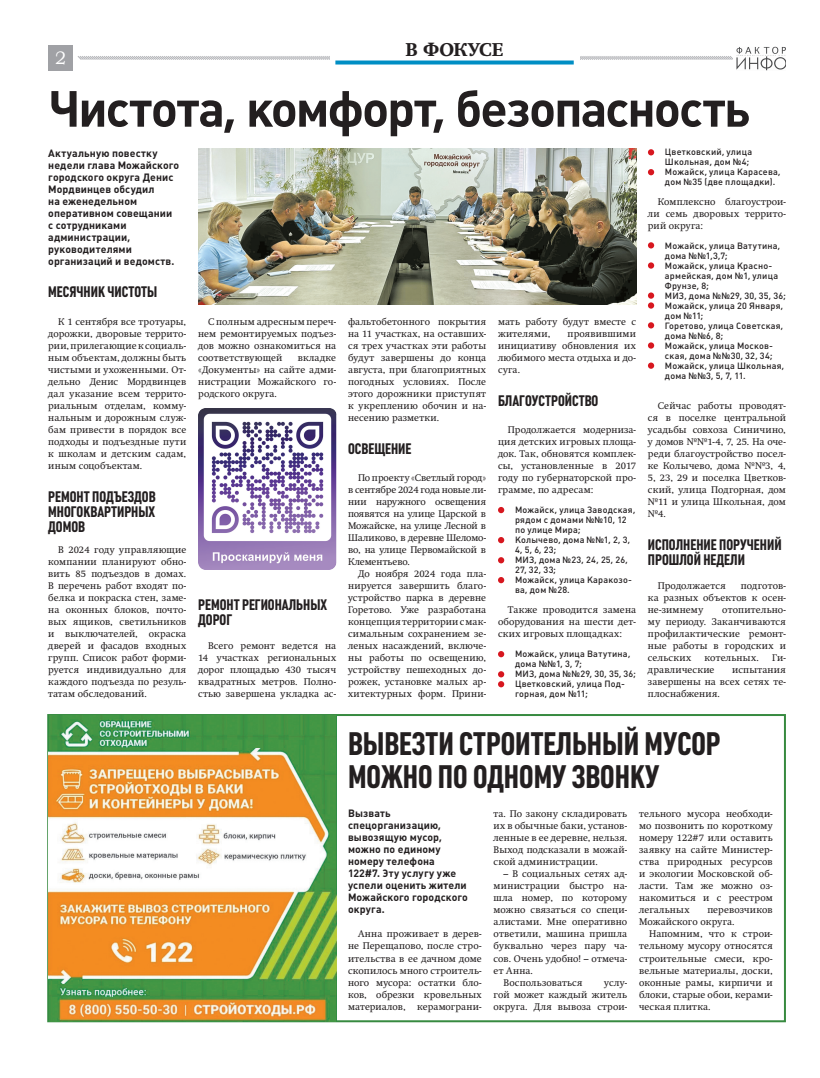
<style>
.page{position:relative;width:820px;height:1078px;background:#fff}
.page>*{position:absolute;margin:0;border:0;box-sizing:border-box;transform-origin:0 0}
.Заголовок_основной_50{font:50px "Plumb Bold C";letter-spacing:-.04em;color:#231f20}
.Заголовок_тонкий{font:700 32px/33px "Plumb Condensed";color:#231f20}
.t1{font:18px "Swift Extra Bold C";color:#231f20}
.t2{font:18px "Bookman Old Style";color:#fff}
._03_ЗагПодверски_1{font:700 15px/15px "Plumb Condensed";color:#231f20}
.Лид_основной{font:10.5px/12px "Plumb Bold C";letter-spacing:.01em;color:#231f20}
.Текст{font:9.6px/12px "Swift C";letter-spacing:.015em;color:#231f20;text-align:justify}
.Текст_прямая_речь{font:500 9px/10px "Plumb";letter-spacing:.025em;color:#231f20}
</style>
<div class="page">
<div style="left:48px;top:45px;width:25px;height:25px;background:#a0a1a5"></div>
<svg style="left:77px;top:56px;width:655px;height:4px"></svg>
<img style="left:732px;top:46px;width:53px;height:24px">
<img style="left:48px;top:714px;width:288px;height:270px">
<img style="left:48px;top:984px;width:288px;height:13px">
<img style="left:48px;top:997px;width:288px;height:23px">
<div style="left:329px;top:42px;width:250px;height:26px;background:#fff"></div>
<svg style="left:335px;top:60px;width:238px;height:4px"></svg>
<img style="left:198px;top:148px;width:437px;height:157px">
<img style="left:198px;top:408px;width:138px;height:161px">
<svg style="left:498px;top:507px;width:6px;height:6px"></svg>
<svg style="left:498px;top:537px;width:6px;height:6px"></svg>
<svg style="left:498px;top:557px;width:6px;height:6px"></svg>
<svg style="left:498px;top:577px;width:6px;height:6px"></svg>
<svg style="left:498px;top:651px;width:6px;height:6px"></svg>
<svg style="left:498px;top:671px;width:6px;height:16px"></svg>
<svg style="left:647px;top:322px;width:7px;height:6px"></svg>
<svg style="left:647px;top:342px;width:7px;height:6px"></svg>
<svg style="left:647px;top:362px;width:7px;height:7px"></svg>
<svg style="left:647px;top:262px;width:7px;height:6px"></svg>
<svg style="left:647px;top:292px;width:7px;height:6px"></svg>
<svg style="left:647px;top:302px;width:7px;height:6px"></svg>
<svg style="left:647px;top:242px;width:7px;height:6px"></svg>
<svg style="left:647px;top:149px;width:7px;height:6px"></svg>
<div style="left:647px;top:169px;width:7px;height:6px;background:#d7171f;border-radius:50%"></div>
<h3 class="t2" style="left:55px;top:46px;width:13px">2</h3>
<p class="t1" style="left:405px;top:39px;width:100px">В ФОКУСЕ</p>
<p class="Заголовок_основной_50" style="left:48px;top:80px;width:703px">Чистота, комфорт, безопасность</p>
<p class="Лид_основной" style="left:48px;top:147px;width:132px">Актуальную повестку недели глава Можайского городского округа Денис<br>Мордвинцев обсудил<br>на еженедельном оперативном совещании с сотрудниками администрации, руководителями организаций и ведомств.</p>
<p class="_03_ЗагПодверски_1" style="left:48px;top:284px;width:111px">МЕСЯЧНИК ЧИСТОТЫ</p>
<p class="Текст" style="left:48px;top:315px;width:139px;text-indent:10px">К 1 сентября все тротуары, дорожки, дворовые террито&shy;рии, прилегающие к социаль&shy;ным объектам, должны быть чистыми и ухоженными. От&shy;дельно Денис Мордвинцев дал указание всем террито&shy;риальным отделам, комму&shy;нальным и дорожным служ&shy;бам привести в порядок все подходы и подъездные пути к школам и детским садам, иным соцобъектам.</p>
<p class="_03_ЗагПодверски_1" style="left:48px;top:488px;width:109px;text-align:justify">РЕМОНТ ПОДЪЕЗДОВ МНОГОКВАРТИРНЫХ ДОМОВ</p>
<p class="Текст" style="left:48px;top:543px;width:139px;text-indent:10px">В 2024 году управляющие компании планируют обно&shy;вить 85 подъездов в домах.<br>В перечень работ входят по&shy;белка и покраска стен, заме&shy;на оконных блоков, почто&shy;вых ящиков, светильников и выключателей, окраска дверей и фасадов входных групп. Список работ форми&shy;руется индивидуально для каждого подъезда по резуль&shy;татам обследований.</p>
<p class="Текст" style="left:198px;top:315px;width:139px;text-indent:10px">С полным адресным переч&shy;нем ремонтируемых подъез&shy;дов можно ознакомиться на соответствующей</p>
<p class="Текст" style="left:198px;top:351px;width:139px;text-indent:100px">вкладке «Документы» на сайте адми&shy;нистрации Можайского го&shy;родского округа.</p>
<p class="_03_ЗагПодверски_1" style="left:198px;top:596px;width:130px">РЕМОНТ РЕГИОНАЛЬНЫХ<br>ДОРОГ</p>
<p class="Текст" style="left:198px;top:639px;width:139px;text-indent:10px">Всего ремонт ведется на 14 участках региональных дорог площадью 430 тысяч квадратных метров. Полно&shy;стью завершена укладка ас-</p>
<p class="Текст_прямая_речь" style="left:664px;top:147px;width:89px">Цветковский, улица<br>Школьная, дом №4;</p>
<p class="Текст_прямая_речь" style="left:664px;top:167px;width:117px">Можайск, улица Карасева, дом №35 (две площадки).</p>
<p class="Текст" style="left:647px;top:195px;width:139px;text-indent:10px">Комплексно благоустрои&shy;ли семь дворовых террито&shy;рий округа:</p>
<p class="Текст_прямая_речь" style="left:664px;top:241px;width:117px">Можайск, улица Ватутина, дома №№1,3,7;</p>
<p class="Текст_прямая_речь" style="left:664px;top:261px;width:115px">Можайск, улица Красно&shy;армейская, дом №1, улица<br>Фрунзе, 8;</p>
<p class="Текст_прямая_речь" style="left:664px;top:291px;width:122px">МИЗ, дома №№29, 30, 35, 36;</p>
<p class="Текст_прямая_речь" style="left:664px;top:301px;width:120px">Можайск, улица 20 Января, дом №11;</p>
<p class="Текст_прямая_речь" style="left:664px;top:321px;width:120px">Горетово, улица Советская, дома №№6, 8;</p>
<p class="Текст_прямая_речь" style="left:664px;top:341px;width:110px">Можайск, улица Москов&shy;ская, дома №№30, 32, 34;</p>
<p class="Текст_прямая_речь" style="left:664px;top:361px;width:121px">Можайск, улица Школьная, дома №№3, 5, 7, 11.</p>
<p class="Текст" style="left:647px;top:399px;width:139px;text-indent:10px">Сейчас работы проводят&shy;ся в поселке центральной усадьбы совхоза Синичино, у домов №№1-4, 7, 25. На оче&shy;реди благоустройство посел&shy;ке Колычево, дома №№3, 4, 5, 23, 29 и поселка Цветков&shy;ский, улица Подгорная, дом №11 и улица Школьная, дом №4.</p>
<p class="_03_ЗагПодверски_1" style="left:647px;top:536px;width:135px">ИСПОЛНЕНИЕ ПОРУЧЕНИЙ<br>ПРОШЛОЙ НЕДЕЛИ</p>
<p class="Текст" style="left:657px;top:579px;width:69px">Продолжается</p>
<p class="Текст" style="left:348px;top:315px;width:139px">фальтобетонного покрытия на 11 участках, на оставших&shy;ся трех участках эти работы будут завершены до конца августа, при благоприятных погодных условиях. После этого дорожники приступят к укреплению обочин и на&shy;несению разметки.</p>
<p class="_03_ЗагПодверски_1" style="left:348px;top:440px;width:65px">ОСВЕЩЕНИЕ</p>
<p class="Текст" style="left:348px;top:471px;width:139px;text-indent:10px">По проекту «Светлый город» в сентябре 2024 года новые ли&shy;нии наружного освещения появятся на улице Царской в Можайске, на улице Лесной в Шаликово, в деревне Шеломо&shy;во, на улице Первомайской в Клементьево.</p>
<p class="Текст" style="left:348px;top:567px;width:139px;text-indent:10px">До ноября 2024 года пла&shy;нируется завершить благо&shy;устройство парка в деревне Горетово. Уже разработана концепция территории с мак&shy;симальным сохранением зе&shy;леных насаждений, включе&shy;ны работы по освещению, устройству пешеходных до&shy;рожек, установке малых ар&shy;хитектурных форм. Прини-</p>
<p class="Текст" style="left:498px;top:315px;width:139px">мать работу будут вместе с жителями,</p>
<p class="Текст" style="left:498px;top:327px;width:139px;text-indent:69px">проявившими инициативу обновления их любимого места отдыха и до&shy;суга.</p>
<p class="_03_ЗагПодверски_1" style="left:498px;top:392px;width:102px">БЛАГОУСТРОЙСТВО</p>
<p class="Текст" style="left:498px;top:423px;width:139px;text-indent:10px">Продолжается модерниза&shy;ция детских игровых площа&shy;док. Так, обновятся комплек&shy;сы, установленные в 2017 году по губернаторской про&shy;грамме, по адресам:</p>
<p class="Текст_прямая_речь" style="left:515px;top:505px;width:122px">Можайск, улица Заводская, рядом с домами №№10, 12 по улице Мира;</p>
<p class="Текст_прямая_речь" style="left:515px;top:535px;width:117px">Колычево, дома №№1, 2, 3,<br>4, 5, 6, 23;</p>
<p class="Текст_прямая_речь" style="left:515px;top:555px;width:114px">МИЗ, дома №23, 24, 25, 26,<br>27, 32, 33;</p>
<p class="Текст_прямая_речь" style="left:515px;top:575px;width:118px">Можайск, улица Каракозо&shy;ва, дом №28.</p>
<p class="Текст" style="left:498px;top:603px;width:139px;text-indent:10px">Также проводится замена оборудования на шести дет&shy;ских игровых площадках:</p>
<p class="Текст_прямая_речь" style="left:515px;top:649px;width:117px">Можайск, улица Ватутина, дома №№1, 3, 7;</p>
<p class="Текст_прямая_речь" style="left:515px;top:669px;width:122px">МИЗ, дома №№29, 30, 35, 36;</p>
<p class="Текст_прямая_речь" style="left:515px;top:679px;width:111px">Цветковский, улица Под&shy;горная, дом №11;</p>
<p class="Текст" style="left:647px;top:579px;width:139px;text-indent:93px">подготов&shy;ка разных объектов к осен&shy;не-зимнему</p>
<p class="Текст" style="left:647px;top:603px;width:139px;text-indent:74px">отопительно&shy;му периоду. Заканчиваются профилактические ремонт&shy;ные работы в городских и сельских</p>
<p class="Текст" style="left:704px;top:651px;width:56px">котельных.</p>
<p class="Текст" style="left:771px;top:651px;width:15px">Ги-</p>
<p class="Текст" style="left:647px;top:663px;width:68px">дравлические</p>
<p class="Текст" style="left:647px;top:663px;width:139px;text-indent:84px">испытания завершены на всех сетях те&shy;плоснабжения.</p>
<p class="Заголовок_тонкий" style="left:348px;top:727px;width:374px">ВЫВЕЗТИ СТРОИТЕЛЬНЫЙ МУСОР<br>МОЖНО ПО ОДНОМУ ЗВОНКУ</p>
<p class="Лид_основной" style="left:348px;top:807px;width:121px">Вызвать спецорганизацию, вывозящую мусор, можно по единому номеру телефона<br>122#7. Эту услугу уже успели оценить жители<br>Можайского городского округа.</p>
<p class="Текст" style="left:348px;top:927px;width:135px;text-indent:10px">Анна проживает в дерев&shy;не Перещапово, после стро&shy;ительства в ее дачном доме скопилось много строитель&shy;ного мусора: остатки бло&shy;ков, обрезки кровельных материалов, керамограни-</p>
<p class="Текст" style="left:639px;top:807px;width:135px">тельного мусора необходи&shy;мо позвонить по короткому номеру 122#7 или оставить заявку на сайте Министер&shy;ства природных ресурсов и экологии Московской об&shy;ласти. Там же можно оз&shy;накомиться и с реестром легальных</p>
<p class="Текст" style="left:493px;top:807px;width:135px">та. По закону складировать их в обычные баки, установ&shy;ленные в ее деревне, нельзя.<br>Выход подсказали в можай&shy;ской администрации.</p>
<p class="Текст" style="left:493px;top:867px;width:135px;text-indent:10px">– В социальных сетях ад&shy;министрации быстро на&shy;шла номер, по которому можно связаться со специ&shy;алистами. Мне оперативно ответили, машина пришла буквально через пару ча&shy;сов. Очень удобно! – отмеча&shy;ет Анна.</p>
<p class="Текст" style="left:503px;top:975px;width:80px">Воспользоваться</p>
<p class="Текст" style="left:639px;top:903px;width:135px;text-indent:68px">перевозчиков<br>Можайского округа.</p>
<p class="Текст" style="left:639px;top:927px;width:135px;text-indent:10px">Напомним, что к строи&shy;тельному мусору относятся строительные смеси, кро&shy;вельные материалы, доски, оконные рамы, кирпичи и блоки, старые обои, керами&shy;ческая плитка.</p>
<p class="Текст" style="left:493px;top:975px;width:135px;text-indent:110px">услу&shy;гой может каждый житель округа. Для вывоза строи-</p>
</div>
